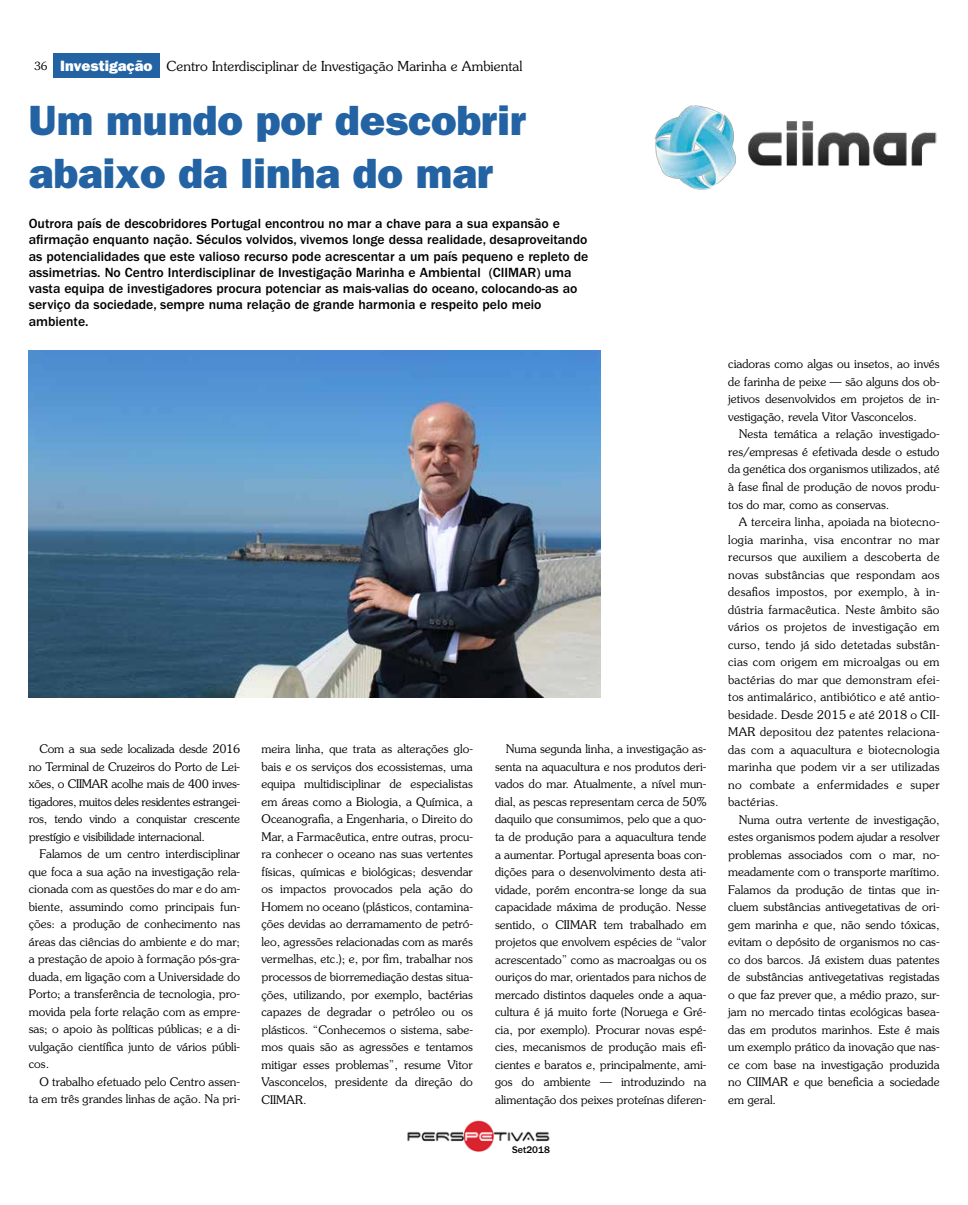
<style>
.page{position:relative;width:968px;height:1205px;background:#fff}
.page>*{position:absolute;margin:0;border:0;box-sizing:border-box;transform-origin:0 0}
.t1{font:42.5px/52.5px "ITC Franklin Gothic Std Hvy";color:#2363a3}
.t2{font:500 13.75px/16.2px "ITC Franklin Gothic Std";color:#000}
.t3{font:300 13.75px "Souvenir Std";color:#000}
.t4{font:300 11.88px/17.5px "Souvenir Std";color:#000;text-align:justify}
.t5{font:500 10px "ITC Franklin Gothic Std";color:#000}
.s1{font-size:11.25px}
.s2{font-family:"ITC Franklin Gothic Std Hvy";font-weight:400;font-size:15px;color:#fff}
</style>
<div class="page">
<img style="left:407px;top:1121px;width:143px;height:31px">
<div style="left:53px;top:53px;width:106px;height:25px;background:#2363a3"></div>
<img style="left:28px;top:351px;width:572px;height:346px">
<img style="left:654px;top:105px;width:283px;height:85px">
<p class="t3" style="left:34px;top:58px;width:490px"><span class="s1">36</span> <span class="s2">Investigação</span> Centro Interdisciplinar de Investigação Marinha e Ambiental</p>
<h1 class="t1" style="left:29px;top:94px;width:499px">Um mundo por descobrir abaixo da linha do mar</h1>
<p class="t2" style="left:29px;top:216px;width:561px">Outrora país de descobridores Portugal encontrou no mar a chave para a sua expansão e afirmação enquanto nação. Séculos volvidos, vivemos longe dessa realidade, desaproveitando as potencialidades que este valioso recurso pode acrescentar a um país pequeno e repleto de assimetrias. No Centro Interdisciplinar de Investigação Marinha e Ambiental (CIIMAR) uma vasta equipa de investigadores procura potenciar as mais-valias do oceano, colocando-as ao serviço da sociedade, sempre numa relação de grande harmonia e respeito pelo meio ambiente.</p>
<p class="t4" style="left:29px;top:740px;width:213px;text-indent:11px">Com a sua sede localizada desde 2016 no Terminal de Cruzeiros do Porto de Lei&shy;xões, o CIIMAR acolhe mais de 400 inves&shy;tigadores, muitos deles residentes estrangei&shy;ros, tendo vindo a conquistar crescente prestígio e visibilidade internacional.</p>
<p class="t4" style="left:29px;top:845px;width:213px;text-indent:11px">Falamos de um centro interdisciplinar que foca a sua ação na investigação rela&shy;cionada com as questões do mar e do am&shy;biente, assumindo como principais fun&shy;ções: a produção de conhecimento nas áreas das ciências do ambiente e do mar; a prestação de apoio à formação pós-gra&shy;duada, em ligação com a Universidade do Porto; a transferência de tecnologia, pro&shy;movida pela forte relação com as empre&shy;sas; o apoio às políticas públicas; e a di&shy;vulgação científica junto de vários públi&shy;cos.</p>
<p class="t4" style="left:29px;top:1073px;width:213px;text-align:right">O trabalho efetuado pelo Centro assen&shy;ta em três grandes linhas de ação. Na pri-</p>
<p class="t4" style="left:261px;top:740px;width:213px">meira linha, que trata as alterações glo&shy;bais e os serviços dos ecossistemas, uma equipa multidisciplinar de especialistas em áreas como a Biologia, a Química, a Oceanografia, a Engenharia, o Direito do Mar, a Farmacêutica, entre outras, procu&shy;ra conhecer o oceano nas suas vertentes físicas, químicas e biológicas; desvendar os impactos provocados pela ação do Homem no oceano (plásticos, contamina&shy;ções devidas ao derramamento de petró&shy;leo, agressões relacionadas com as marés vermelhas, etc.); e, por fim, trabalhar nos processos de biorremediação destas situa&shy;ções, utilizando, por exemplo, bactérias capazes de degradar o petróleo ou os plásticos. “Conhecemos o sistema, sabe&shy;mos quais são as agressões e tentamos mitigar esses problemas”, resume Vitor Vasconcelos, presidente da direção do CIIMAR.</p>
<p class="t4" style="left:495px;top:740px;width:213px;text-indent:11px">Numa segunda linha, a investigação as&shy;senta na aquacultura e nos produtos deri&shy;vados do mar. Atualmente, a nível mun&shy;dial, as pescas representam cerca de 50% daquilo que consumimos, pelo que a quo&shy;ta de produção para a aquacultura tende a aumentar. Portugal apresenta boas con&shy;dições para o desenvolvimento desta ati&shy;vidade, porém encontra-se longe da sua capacidade máxima de produção. Nesse sentido, o CIIMAR tem trabalhado em projetos que envolvem espécies de “valor acrescentado” como as macroalgas ou os ouriços do mar, orientados para nichos de mercado distintos daqueles onde a aqua&shy;cultura é já muito forte (Noruega e Gré&shy;cia, por exemplo). Procurar novas espé&shy;cies, mecanismos de produção mais efi&shy;cientes e baratos e, principalmente, ami&shy;gos do ambiente — introduzindo na alimentação dos peixes proteínas diferen-</p>
<p class="t5" style="left:512px;top:1144px;width:39px">Set2018</p>
<p class="t4" style="left:728px;top:355px;width:213px">ciadoras como algas ou insetos, ao invés de farinha de peixe — são alguns dos ob&shy;jetivos desenvolvidos em projetos de in&shy;vestigação, revela Vitor Vasconcelos.</p>
<p class="t4" style="left:728px;top:425px;width:213px;text-indent:11px">Nesta temática a relação investigado&shy;res/empresas é efetivada desde o estudo da genética dos organismos utilizados, até à fase final de produção de novos produ&shy;tos do mar, como as conservas.</p>
<p class="t4" style="left:728px;top:513px;width:213px;text-indent:11px">A terceira linha, apoiada na biotecno&shy;logia marinha, visa encontrar no mar recursos que auxiliem a descoberta de novas substâncias que respondam aos desafios impostos, por exemplo, à in&shy;dústria farmacêutica. Neste âmbito são vários os projetos de investigação em curso, tendo já sido detetadas substân&shy;cias com origem em microalgas ou em bactérias do mar que demonstram efei&shy;tos antimalárico, antibiótico e até antio&shy;besidade. Desde 2015 e até 2018 o CII-MAR depositou dez patentes relaciona&shy;das com a aquacultura e biotecnologia marinha que podem vir a ser utilizadas no combate a enfermidades e super bactérias.</p>
<p class="t4" style="left:728px;top:810px;width:213px;text-indent:11px">Numa outra vertente de investigação, estes organismos podem ajudar a resolver problemas associados com o mar, no&shy;meadamente com o transporte marítimo.<br>Falamos da produção de tintas que in&shy;cluem substâncias antivegetativas de ori&shy;gem marinha e que, não sendo tóxicas, evitam o depósito de organismos no cas&shy;co dos barcos. Já existem duas patentes de substâncias antivegetativas registadas o que faz prever que, a médio prazo, sur&shy;jam no mercado tintas ecológicas basea&shy;das em produtos marinhos. Este é mais um exemplo prático da inovação que nas&shy;ce com base na investigação produzida no CIIMAR e que beneficia a sociedade em geral.</p>
</div>
